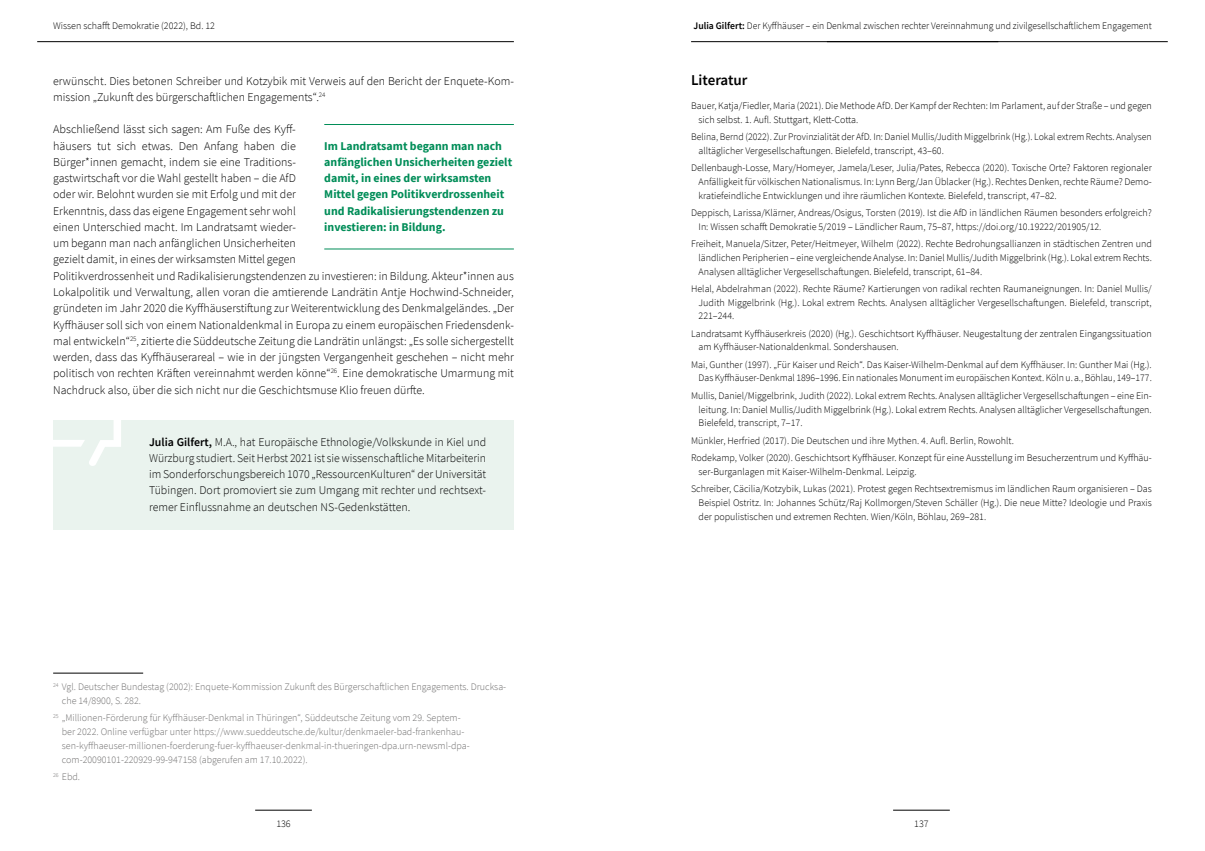
<style>
.page{position:relative;width:1205px;height:851px;background:#fff}
.page>*{position:absolute;margin:0;border:0;box-sizing:border-box;transform-origin:0 0}
.t1{font:600 15px "Source Sans Pro";color:#000}
.t2{font:300 11.88px/16.2px "Source Sans Pro";color:#000}
.t3{font:700 11.88px/16.2px "Source Sans Pro";color:#008d58}
.t4{font:300 10px/13.8px "Source Sans Pro";color:#000}
.t5{font:300 10px/13.8px "Source Sans Pro";color:#706f6f}
.s1{font-weight:600}
</style>
<div class="page">
<hr style="left:255px;top:809px;width:57px;height:1px;background:#000">
<hr style="left:37px;top:41px;width:477px;height:1px;background:#000">
<hr style="left:53px;top:672px;width:90px;height:1px;background:#000">
<hr style="left:324px;top:124px;width:190px;height:1px;background:#008d58">
<hr style="left:324px;top:249px;width:190px;height:1px;background:#008d58">
<div style="left:53px;top:420px;width:461px;height:109px;background:#eaf3ee"></div>
<svg style="left:53px;top:420px;width:68px;height:46px"></svg>
<hr style="left:893px;top:809px;width:57px;height:1px;background:#000">
<hr style="left:691px;top:41px;width:477px;height:1px;background:#000">
<p class="t4" style="left:53px;top:19px;width:163px">Wissen schafft Demokratie (2022), Bd. 12</p>
<p class="t2" style="left:53px;top:72px;width:462px">erwünscht. Dies betonen Schreiber und Kotzybik mit Verweis auf den Bericht der Enquete-Kom&shy;mission „Zukunft des bürgerschaftlichen Engagements“.<sup>24</sup></p>
<p class="t2" style="left:53px;top:121px;width:462px">Abschließend lässt sich sagen: Am Fuße des Kyff-<br>häusers tut sich etwas. Den Anfang haben die<br>Bürger*innen gemacht, indem sie eine Traditions-<br>gastwirtschaft vor die Wahl gestellt haben – die AfD<br>oder wir. Belohnt wurden sie mit Erfolg und mit der<br>Erkenntnis, dass das eigene Engagement sehr wohl<br>einen Unterschied macht. Im Landratsamt wieder-<br>um begann man nach anfänglichen Unsicherheiten<br>gezielt damit, in eines der wirksamsten Mittel gegen<br>Politikverdrossenheit und Radikalisierungstendenzen zu investieren: in Bildung. Akteur*innen aus Lokalpolitik und Verwaltung, allen voran die amtierende Landrätin Antje Hochwind-Schneider, gründeten im Jahr 2020 die Kyffhäuserstiftung zur Weiterentwicklung des Denkmalgeländes. „Der Kyffhäuser soll sich von einem Nationaldenkmal in Europa zu einem europäischen Friedensdenk&shy;mal entwickeln“<sup>25</sup>, zitierte die Süddeutsche Zeitung die Landrätin unlängst: „Es solle sichergestellt werden, dass das Kyffhäuserareal – wie in der jüngsten Vergangenheit geschehen – nicht mehr politisch von rechten Kräften vereinnahmt werden könne“<sup>26</sup>. Eine demokratische Umarmung mit Nachdruck also, über die sich nicht nur die Geschichtsmuse Klio freuen dürfte.</p>
<p class="t3" style="left:324px;top:137px;width:189px">Im Landratsamt begann man nach anfänglichen Unsicherheiten gezielt damit, in eines der wirksamsten Mittel gegen Politikverdrossenheit und Radikalisierungstendenzen zu investieren: in Bildung.</p>
<p class="t2" style="left:149px;top:433px;width:339px;text-align:justify"><span class="s1">Julia Gilfert,</span> M.A., hat Europäische Ethnologie/Volkskunde in Kiel und Würzburg studiert. Seit Herbst 2021 ist sie wissenschaftliche Mitarbeiterin im Sonderforschungsbereich 1070 „RessourcenKulturen“ der Universität Tübingen. Dort promoviert sie zum Umgang mit rechter und rechtsext&shy;remer Einflussnahme an deutschen NS-Gedenkstätten.</p>
<p class="t5" style="left:62px;top:680px;width:446px;text-indent:-9px"><sup>24</sup> Vgl. Deutscher Bundestag (2002): Enquete-Kommission Zukunft des Bürgerschaftlichen Engagements. Drucksa&shy;che 14/8900, S. 282.</p>
<p class="t5" style="left:62px;top:711px;width:409px;text-indent:-9px"><sup>25</sup> „Millionen-Förderung für Kyffhäuser-Denkmal in Thüringen“, Süddeutsche Zeitung vom 29. Septem&shy;ber 2022. Online verfügbar unter https://www.sueddeutsche.de/kultur/denkmaeler-bad-frankenhau&shy;sen-kyffhaeuser-millionen-foerderung-fuer-kyffhaeuser-denkmal-in-thueringen-dpa.urn-newsml-dpa&shy;com-20090101-220929-99-947158 (abgerufen am 17.10.2022).</p>
<p class="t5" style="left:53px;top:769px;width:28px"><sup>26</sup> Ebd.</p>
<p class="t4" style="left:276px;top:816px;width:16px">136</p>
<p class="t4" style="left:693px;top:19px;width:460px"><span class="s1">Julia Gilfert:</span> Der Kyffhäuser – ein Denkmal zwischen rechter Vereinnahmung und zivilgesellschaftlichem Engagement</p>
<h1 class="t1" style="left:691px;top:70px;width:58px">Literatur</h1>
<p class="t4" style="left:698px;top:99px;width:455px;text-indent:-8px">Bauer, Katja/Fiedler, Maria (2021). Die Methode AfD. Der Kampf der Rechten: Im Parlament, auf der Straße – und gegen sich selbst. 1. Aufl. Stuttgart, Klett-Cotta.</p>
<p class="t4" style="left:698px;top:130px;width:455px;text-indent:-8px">Belina, Bernd (2022). Zur Provinzialität der AfD. In: Daniel Mullis/Judith Miggelbrink (Hg.). Lokal extrem Rechts. Analysen alltäglicher Vergesellschaftungen. Bielefeld, transcript, 43–60.</p>
<p class="t4" style="left:698px;top:161px;width:455px;text-align:justify;text-indent:-8px">Dellenbaugh-Losse, Mary/Homeyer, Jamela/Leser, Julia/Pates, Rebecca (2020). Toxische Orte? Faktoren regionaler Anfälligkeit für völkischen Nationalismus. In: Lynn Berg/Jan Üblacker (Hg.). Rechtes Denken, rechte Räume? Demo&shy;kratiefeindliche Entwicklungen und ihre räumlichen Kontexte. Bielefeld, transcript, 47–82.</p>
<p class="t4" style="left:698px;top:206px;width:455px;text-indent:-8px">Deppisch, Larissa/Klärner, Andreas/Osigus, Torsten (2019). Ist die AfD in ländlichen Räumen besonders erfolgreich?<br>In: Wissen schafft Demokratie 5/2019 – Ländlicher Raum, 75–87, https://doi.org/10.19222/201905/12.</p>
<p class="t4" style="left:698px;top:237px;width:455px;text-align:justify;text-indent:-8px">Freiheit, Manuela/Sitzer, Peter/Heitmeyer, Wilhelm (2022). Rechte Bedrohungsallianzen in städtischen Zentren und ländlichen Peripherien – eine vergleichende Analyse. In: Daniel Mullis/Judith Miggelbrink (Hg.). Lokal extrem Rechts.<br>Analysen alltäglicher Vergesellschaftungen. Bielefeld, transcript, 61–84.</p>
<p class="t4" style="left:698px;top:281px;width:455px;text-align:justify;text-indent:-8px">Helal, Abdelrahman (2022). Rechte Räume? Kartierungen von radikal rechten Raumaneignungen. In: Daniel Mullis/ Judith Miggelbrink (Hg.). Lokal extrem Rechts. Analysen alltäglicher Vergesellschaftungen. Bielefeld, transcript, 221–244.</p>
<p class="t4" style="left:698px;top:326px;width:455px;text-indent:-8px">Landratsamt Kyffhäuserkreis (2020) (Hg.). Geschichtsort Kyffhäuser. Neugestaltung der zentralen Eingangssituation am Kyffhäuser-Nationaldenkmal. Sondershausen.</p>
<p class="t4" style="left:691px;top:357px;width:462px;text-align:right">Mai, Gunther (1997). „Für Kaiser und Reich“. Das Kaiser-Wilhelm-Denkmal auf dem Kyffhäuser. In: Gunther Mai (Hg.).<br>Das Kyffhäuser-Denkmal 1896–1996. Ein nationales Monument im europäischen Kontext. Köln u. a., Böhlau, 149–177.</p>
<p class="t4" style="left:698px;top:388px;width:455px;text-align:justify;text-indent:-8px">Mullis, Daniel/Miggelbrink, Judith (2022). Lokal extrem Rechts. Analysen alltäglicher Vergesellschaftungen – eine Ein&shy;leitung. In: Daniel Mullis/Judith Miggelbrink (Hg.). Lokal extrem Rechts. Analysen alltäglicher Vergesellschaftungen.<br>Bielefeld, transcript, 7–17.</p>
<p class="t4" style="left:691px;top:431px;width:462px;line-height:17.2px">Münkler, Herfried (2017). Die Deutschen und ihre Mythen. 4. Aufl. Berlin, Rowohlt.<br>Rodekamp, Volker (2020). Geschichtsort Kyffhäuser. Konzept für eine Ausstellung im Besucherzentrum und Kyffhäu-</p>
<p class="t4" style="left:691px;top:462px;width:462px;line-height:17.2px;text-indent:8px">ser-Burganlagen mit Kaiser-Wilhelm-Denkmal. Leipzig.<br>Schreiber, Cäcilia/Kotzybik, Lukas (2021). Protest gegen Rechtsextremismus im ländlichen Raum organisieren – Das</p>
<p class="t4" style="left:698px;top:495px;width:455px">Beispiel Ostritz. In: Johannes Schütz/Raj Kollmorgen/Steven Schäller (Hg.). Die neue Mitte? Ideologie und Praxis der populistischen und extremen Rechten. Wien/Köln, Böhlau, 269–281.</p>
<p class="t4" style="left:914px;top:816px;width:16px">137</p>
</div>
